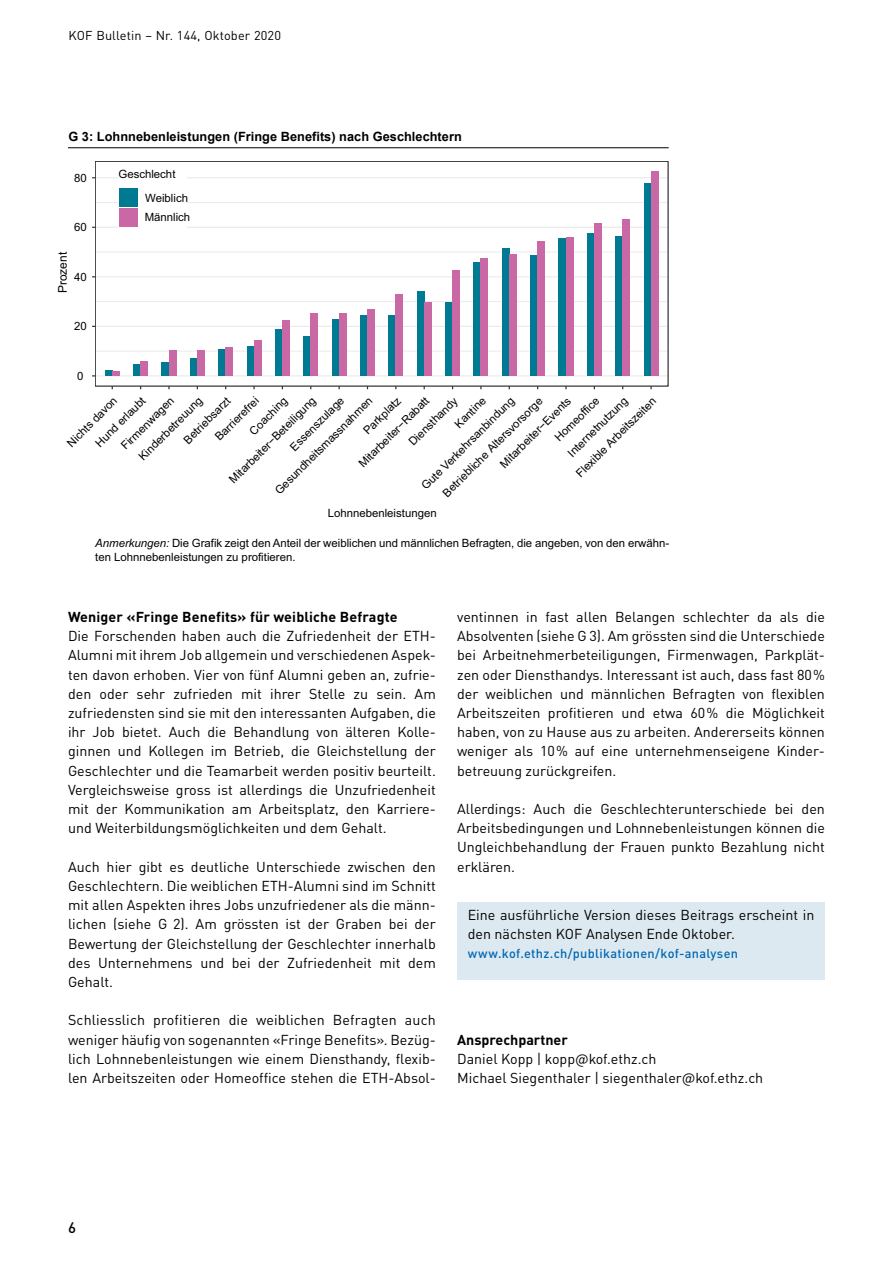
<style>
.page{position:relative;width:893px;height:1263px;background:#fff}
.page>*{position:absolute;margin:0;border:0;box-sizing:border-box;transform-origin:0 0}
.t1{font:500 15px "DIN Pro";color:#000}
.t2{font:14.25px/19.2px "DIN Pro";color:#000}
.t3{font:700 14.25px "DIN Pro";letter-spacing:.01em;color:#000}
.t4{font:700 12.75px "Arial";letter-spacing:.005em;color:#000}
.t5{font:500 12.75px "DIN Pro";letter-spacing:.025em;color:#0069b4}
.t6{font:12.75px "DIN Pro";letter-spacing:.01em;color:#000}
.t7{font:12px "Arial";color:#010202}
.t8{font:11.4px/24.2px "Arial";color:#010202}
.s1{font-style:italic}
</style>
<div class="page">
<div style="left:457px;top:901px;width:368px;height:41px;background:#dde9f0"></div>
<div style="left:457px;top:939px;width:368px;height:22px;background:#dde9f0"></div>
<div style="left:457px;top:958px;width:368px;height:22px;background:#dde9f0"></div>
<hr style="left:95px;top:351px;width:573px;height:1px;background:#ebebeb">
<hr style="left:95px;top:301px;width:573px;height:1px;background:#ebebeb">
<hr style="left:95px;top:252px;width:573px;height:1px;background:#ebebeb">
<hr style="left:95px;top:202px;width:573px;height:1px;background:#ebebeb">
<hr style="left:95px;top:375px;width:573px;height:1px;background:#ebebeb">
<hr style="left:95px;top:326px;width:573px;height:1px;background:#ebebeb">
<hr style="left:95px;top:276px;width:573px;height:1px;background:#ebebeb">
<hr style="left:95px;top:227px;width:573px;height:1px;background:#ebebeb">
<hr style="left:95px;top:177px;width:573px;height:1px;background:#ebebeb">
<div style="left:247px;top:346px;width:7px;height:30px;background:#007a93"></div>
<div style="left:531px;top:255px;width:7px;height:121px;background:#007a93"></div>
<div style="left:219px;top:350px;width:7px;height:26px;background:#007a93"></div>
<div style="left:275px;top:329px;width:7px;height:47px;background:#007a93"></div>
<div style="left:445px;top:302px;width:8px;height:74px;background:#007a93"></div>
<div style="left:332px;top:319px;width:7px;height:57px;background:#007a93"></div>
<div style="left:162px;top:362px;width:7px;height:14px;background:#007a93"></div>
<div style="left:644px;top:184px;width:7px;height:192px;background:#007a93"></div>
<div style="left:360px;top:315px;width:7px;height:61px;background:#007a93"></div>
<div style="left:502px;top:249px;width:7px;height:127px;background:#007a93"></div>
<div style="left:587px;top:233px;width:7px;height:143px;background:#007a93"></div>
<div style="left:134px;top:364px;width:7px;height:12px;background:#007a93"></div>
<div style="left:616px;top:236px;width:7px;height:140px;background:#007a93"></div>
<div style="left:474px;top:262px;width:7px;height:114px;background:#007a93"></div>
<div style="left:190px;top:358px;width:7px;height:18px;background:#007a93"></div>
<div style="left:304px;top:336px;width:7px;height:40px;background:#007a93"></div>
<div style="left:559px;top:238px;width:7px;height:138px;background:#007a93"></div>
<div style="left:417px;top:292px;width:7px;height:84px;background:#007a93"></div>
<div style="left:389px;top:315px;width:7px;height:61px;background:#007a93"></div>
<div style="left:254px;top:341px;width:7px;height:35px;background:#ca67a5"></div>
<div style="left:538px;top:242px;width:7px;height:134px;background:#ca67a5"></div>
<div style="left:226px;top:348px;width:7px;height:28px;background:#ca67a5"></div>
<div style="left:282px;top:321px;width:7px;height:55px;background:#ca67a5"></div>
<div style="left:453px;top:271px;width:7px;height:105px;background:#ca67a5"></div>
<div style="left:339px;top:313px;width:7px;height:63px;background:#ca67a5"></div>
<div style="left:169px;top:351px;width:7px;height:25px;background:#ca67a5"></div>
<div style="left:651px;top:171px;width:7px;height:205px;background:#ca67a5"></div>
<div style="left:367px;top:309px;width:8px;height:67px;background:#ca67a5"></div>
<div style="left:509px;top:255px;width:7px;height:121px;background:#ca67a5"></div>
<div style="left:594px;top:223px;width:7px;height:153px;background:#ca67a5"></div>
<div style="left:141px;top:362px;width:7px;height:14px;background:#ca67a5"></div>
<div style="left:623px;top:220px;width:7px;height:156px;background:#ca67a5"></div>
<div style="left:481px;top:259px;width:7px;height:117px;background:#ca67a5"></div>
<div style="left:197px;top:351px;width:7px;height:25px;background:#ca67a5"></div>
<div style="left:311px;top:314px;width:7px;height:62px;background:#ca67a5"></div>
<div style="left:566px;top:238px;width:7px;height:138px;background:#ca67a5"></div>
<div style="left:424px;top:303px;width:7px;height:73px;background:#ca67a5"></div>
<div style="left:396px;top:294px;width:7px;height:82px;background:#ca67a5"></div>
<svg style="left:105px;top:371px;width:14px;height:5px"></svg>
<div style="left:95px;top:161px;width:573px;height:225px;border:1px solid #333"></div>
<div style="left:118px;top:168px;width:69px;height:59px;background:#fff"></div>
<svg style="left:137px;top:188px;width:1px;height:19px"></svg>
<div style="left:119px;top:188px;width:18px;height:19px;background:#007a93"></div>
<svg style="left:119px;top:208px;width:19px;height:19px"></svg>
<div style="left:119px;top:208px;width:18px;height:18px;background:#ca67a5"></div>
<hr style="left:68px;top:147px;width:601px;height:1px;background:#000">
<p class="t6" style="left:69px;top:25px;width:214px">KOF Bulletin – Nr. 144, Oktober 2020</p>
<p class="t4" style="left:68px;top:128px;width:395px">G 3: Lohnnebenleistungen (Fringe Benefits) nach Geschlechtern</p>
<p class="t8" style="left:74px;top:166px;width:14px">80</p>
<p class="t8" style="left:74px;top:215px;width:14px">60</p>
<p class="t7" style="left:54px;top:293px;width:43px;rotate:-90deg">Prozent</p>
<p class="t8" style="left:74px;top:265px;width:14px">40</p>
<p class="t8" style="left:74px;top:314px;width:14px">20</p>
<p class="t8" style="left:77px;top:364px;width:8px">0</p>
<p class="t8" style="left:145px;top:161px;width:45px;text-indent:-27px">Geschlecht<br>Weiblich</p>
<p class="t8" style="left:145px;top:205px;width:47px">Männlich</p>
<p class="t8" style="left:89px;top:436px;width:67px;rotate:-45deg">Hund erlaubt</p>
<p class="t8" style="left:177px;top:433px;width:62px;rotate:-45deg">Betriebsarzt</p>
<p class="t8" style="left:352px;top:457px;width:96px;rotate:-45deg">Mitarbeiter−Rabatt</p>
<p class="t8" style="left:208px;top:430px;width:58px;rotate:-45deg">Barrierefrei</p>
<p class="t8" style="left:402px;top:435px;width:65px;rotate:-45deg">Diensthandy</p>
<p class="t8" style="left:357px;top:423px;width:49px;rotate:-45deg">Parkplatz</p>
<p class="t8" style="left:493px;top:457px;width:97px;rotate:-45deg">Mitarbeiter−Events</p>
<p class="t8" style="left:283px;top:440px;width:72px;rotate:-45deg">Essenszulage</p>
<p class="t8" style="left:448px;top:417px;width:40px;rotate:-45deg">Kantine</p>
<p class="t8" style="left:548px;top:431px;width:59px;rotate:-45deg">Homeoffice</p>
<p class="t8" style="left:436px;top:486px;width:137px;rotate:-45deg">Betriebliche Altersvorsorge</p>
<p class="t8" style="left:60px;top:436px;width:67px;rotate:-45deg">Nichts davon</p>
<p class="t8" style="left:132px;top:450px;width:86px;rotate:-45deg">Kinderbetreuung</p>
<p class="t8" style="left:243px;top:424px;width:50px;rotate:-45deg">Coaching</p>
<p class="t8" style="left:114px;top:439px;width:71px;rotate:-45deg">Firmenwagen</p>
<p class="t8" style="left:223px;top:473px;width:118px;rotate:-45deg">Mitarbeiter−Beteiligung</p>
<p class="t8" style="left:268px;top:484px;width:134px;rotate:-45deg">Gesundheitsmassnahmen</p>
<p class="t8" style="left:415px;top:479px;width:127px;rotate:-45deg">Gute Verkehrsanbindung</p>
<p class="t8" style="left:569px;top:466px;width:109px;rotate:-45deg">Flexible Arbeitszeiten</p>
<p class="t8" style="left:561px;top:446px;width:81px;rotate:-45deg">Internetnutzung</p>
<p class="t8" style="left:328px;top:501px;width:111px">Lohnnebenleistungen</p>
<p class="t8" style="left:95px;top:536px;width:575px;line-height:13.6px"><span class="s1">Anmerkungen:</span> Die Grafik zeigt den Anteil der weiblichen und männlichen Befragten, die angeben, von den erwähn&shy;ten Lohnnebenleistungen zu profitieren.</p>
<p class="t3" style="left:68px;top:605px;width:331px">Weniger «Fringe Benefits» für weibliche Befragte</p>
<p class="t2" style="left:68px;top:625px;width:369px">Die Forschenden haben auch die Zufriedenheit der ETH-Alumni mit ihrem Job allgemein und verschiedenen Aspek&shy;ten davon erhoben. Vier von fünf Alumni geben an, zufrie&shy;den oder sehr zufrieden mit ihrer Stelle zu sein. Am zufriedensten sind sie mit den interessanten Aufgaben, die ihr Job bietet. Auch die Behandlung von älteren Kolle&shy;ginnen und Kollegen im Betrieb, die Gleichstellung der Geschlechter und die Teamarbeit werden positiv beurteilt.<br>Vergleichsweise gross ist allerdings die Unzufriedenheit mit der Kommunikation am Arbeitsplatz, den Karriere&shy;und Weiterbildungsmöglichkeiten und dem Gehalt.</p>
<p class="t2" style="left:68px;top:855px;width:369px;text-align:justify">Auch hier gibt es deutliche Unterschiede zwischen den Geschlechtern. Die weiblichen ETH-Alumni sind im Schnitt mit allen Aspekten ihres Jobs unzufriedener als die männ&shy;lichen (siehe G 2). Am grössten ist der Graben bei der Bewertung der Gleichstellung der Geschlechter innerhalb des Unternehmens und bei der Zufriedenheit mit dem Gehalt.</p>
<p class="t2" style="left:68px;top:1009px;width:369px;text-align:justify">Schliesslich profitieren die weiblichen Befragten auch weniger häufig von sogenannten «Fringe Benefits». Bezüg&shy;lich Lohnnebenleistungen wie einem Diensthandy, flexib&shy;len Arbeitszeiten oder Homeoffice stehen die ETH-Absol-</p>
<p class="t2" style="left:457px;top:606px;width:369px">ventinnen in fast allen Belangen schlechter da als die Absolventen (siehe G 3). Am grössten sind die Unterschiede bei Arbeitnehmerbeteiligungen, Firmenwagen, Parkplät&shy;zen oder Diensthandys. Interessant ist auch, dass fast 80% der weiblichen und männlichen Befragten von flexiblen Arbeitszeiten profitieren und etwa 60% die Möglichkeit haben, von zu Hause aus zu arbeiten. Andererseits können weniger als 10% auf eine unternehmenseigene Kinder&shy;betreuung zurückgreifen.</p>
<p class="t2" style="left:457px;top:798px;width:369px;text-align:justify">Allerdings: Auch die Geschlechterunterschiede bei den Arbeitsbedingungen und Lohnnebenleistungen können die Ungleichbehandlung der Frauen punkto Bezahlung nicht erklären.</p>
<p class="t2" style="left:468px;top:904px;width:348px;line-height:18.8px">Eine ausführliche Version dieses Beitrags erscheint in den nächsten KOF Analysen Ende Oktober.</p>
<p class="t5" style="left:468px;top:943px;width:272px">www.kof.ethz.ch/publikationen/kof-analysen</p>
<p class="t3" style="left:457px;top:1028px;width:112px">Ansprechpartner</p>
<p class="t2" style="left:457px;top:1048px;width:308px">Daniel Kopp | kopp@kof.ethz.ch<br>Michael Siegenthaler | siegenthaler@kof.ethz.ch</p>
<p class="t1" style="left:68px;top:1215px;width:9px">6</p>
</div>
